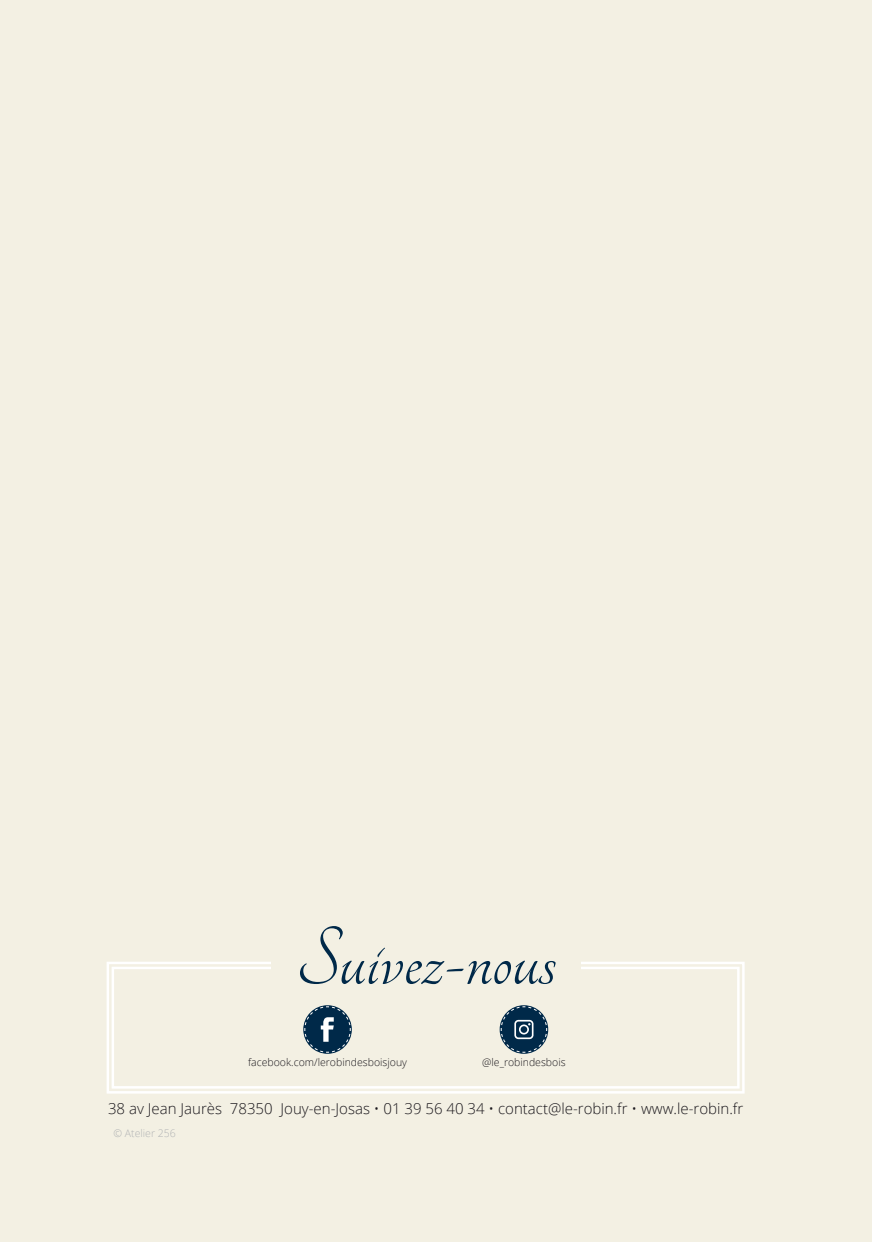
<style>
.page{position:relative;width:872px;height:1242px;background:#f3f0e3}
.page>*{position:absolute;margin:0;border:0;box-sizing:border-box;transform-origin:0 0}
.Titre{font:90px "Tangerine";color:#002949}
.Sous_Titre{font:300 15px "Open Sans";color:#1a171c}
.Sous_Titre-2{font:300 10.5px "Open Sans";color:#1a171c}
.Sous_Titre-3{font:300 10.5px "Open Sans";color:#b1b3b4}
</style>
<div class="page">
<svg style="left:106px;top:962px;width:639px;height:132px"></svg>
<div style="left:112px;top:966px;width:627px;height:122px;border:2px solid #fff"></div>
<div style="left:271px;top:916px;width:309px;height:68px;background:#f3f0e3"></div>
<svg style="left:304px;top:1006px;width:47px;height:47px"></svg>
<svg style="left:500px;top:1006px;width:47px;height:47px"></svg>
<p class="Titre" style="left:295px;top:915px;width:262px">Suivez-nous</p>
<p class="Sous_Titre-2" style="left:248px;top:1054px;width:160px">facebook.com/lerobindesboisjouy</p>
<p class="Sous_Titre-2" style="left:482px;top:1054px;width:85px">@le_robindesbois</p>
<p class="Sous_Titre" style="left:108px;top:1098px;width:636px">38 av Jean Jaurès 78350 Jouy-en-Josas • 01 39 56 40 34 • contact@le-robin.fr • www.le-robin.fr</p>
<p class="Sous_Titre-3" style="left:113px;top:1126px;width:64px">© Atelier 256</p>
</div>
